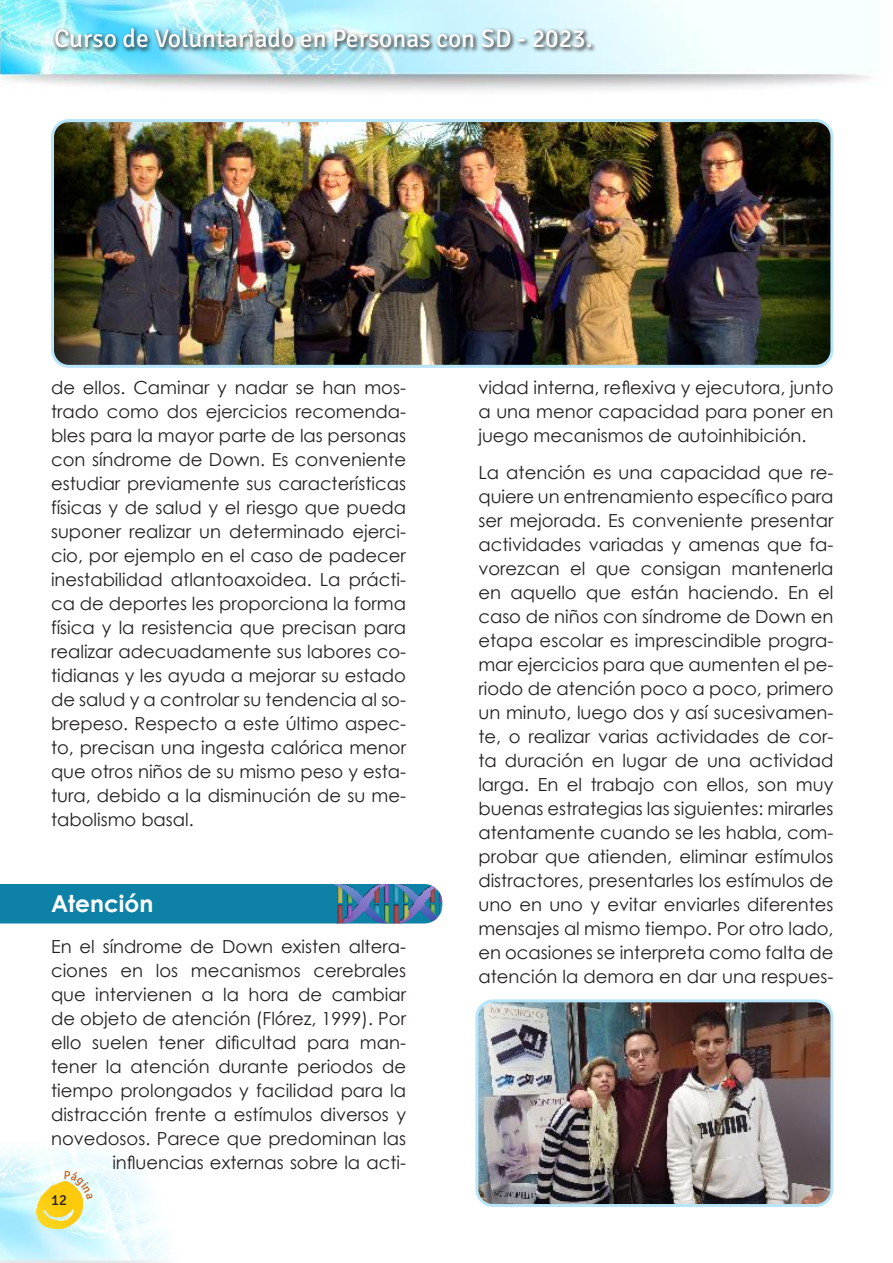
<style>
.page{position:relative;width:893px;height:1263px;background:#fff}
.page>*{position:absolute;margin:0;border:0;box-sizing:border-box;transform-origin:0 0}
.t1{font:25.5px "Signika";color:#fff}
.Título_1{font:700 23.25px "Century Gothic";color:#fff}
.Texto_normal_1{font:18px/24px "Century Gothic";color:#231f20;text-align:justify}
.t2{font:15px "Signika";color:#231f20}
</style>
<div class="page">
<img style="left:0;top:1149px;width:166px;height:114px">
<img style="left:36px;top:1181px;width:47px;height:47px">
<img style="left:0;top:0;width:870px;height:91px">
<div style="left:52px;top:25px;width:545px;height:28px;background:#231f20;opacity:.75"></div>
<div style="left:0;top:884px;width:334px;height:39px;background:#0d82a6"></div>
<img style="left:334px;top:884px;width:108px;height:39px">
<img style="left:479px;top:1003px;width:353px;height:200px">
<div style="left:475px;top:999px;width:358px;height:208px;border:3px solid #b9e5fa;border-radius:16px"></div>
<img style="left:55px;top:123px;width:777px;height:241px">
<div style="left:51px;top:119px;width:782px;height:249px;border:3px solid #b9e5fa;border-radius:16px"></div>
<svg style="left:65px;top:1170px;width:28px;height:29px"></svg>
<h1 class="t1" style="left:54px;top:24px;width:540px">Curso de Voluntariado en Personas con SD - 2023.</h1>
<p class="Texto_normal_1" style="left:51px;top:375px;width:357px">de ellos. Caminar y nadar se han mos&shy;trado como dos ejercicios recomenda&shy;bles para la mayor parte de las personas con síndrome de Down. Es conveniente estudiar previamente sus características físicas y de salud y el riesgo que pueda suponer realizar un determinado ejerci&shy;cio, por ejemplo en el caso de padecer inestabilidad atlantoaxoidea. La prácti&shy;ca de deportes les proporciona la forma física y la resistencia que precisan para realizar adecuadamente sus labores co&shy;tidianas y les ayuda a mejorar su estado de salud y a controlar su tendencia al so&shy;brepeso. Respecto a este último aspec&shy;to, precisan una ingesta calórica menor que otros niños de su mismo peso y esta&shy;tura, debido a la disminución de su me&shy;tabolismo basal.</p>
<p class="Título_1" style="left:51px;top:886px;width:104px">Atención</p>
<p class="Texto_normal_1" style="left:51px;top:934px;width:357px;text-align:right">En el síndrome de Down existen altera&shy;ciones en los mecanismos cerebrales que intervienen a la hora de cambiar de objeto de atención (Flórez, 1999). Por ello suelen tener dificultad para man&shy;tener la atención durante periodos de tiempo prolongados y facilidad para la distracción frente a estímulos diversos y novedosos. Parece que predominan las influencias externas sobre la acti-</p>
<p class="t2" style="left:51px;top:1192px;width:17px">12</p>
<p class="Texto_normal_1" style="left:478px;top:375px;width:357px">vidad interna, reflexiva y ejecutora, junto a una menor capacidad para poner en juego mecanismos de autoinhibición.</p>
<p class="Texto_normal_1" style="left:478px;top:460px;width:357px">La atención es una capacidad que re&shy;quiere un entrenamiento específico para ser mejorada. Es conveniente presentar actividades variadas y amenas que fa&shy;vorezcan el que consigan mantenerla en aquello que están haciendo. En el caso de niños con síndrome de Down en etapa escolar es imprescindible progra&shy;mar ejercicios para que aumenten el pe&shy;riodo de atención poco a poco, primero un minuto, luego dos y así sucesivamen&shy;te, o realizar varias actividades de cor&shy;ta duración en lugar de una actividad larga. En el trabajo con ellos, son muy buenas estrategias las siguientes: mirarles atentamente cuando se les habla, com&shy;probar que atienden, eliminar estímulos distractores, presentarles los estímulos de uno en uno y evitar enviarles diferentes mensajes al mismo tiempo. Por otro lado, en ocasiones se interpreta como falta de atención la demora en dar una respues-</p>
</div>
